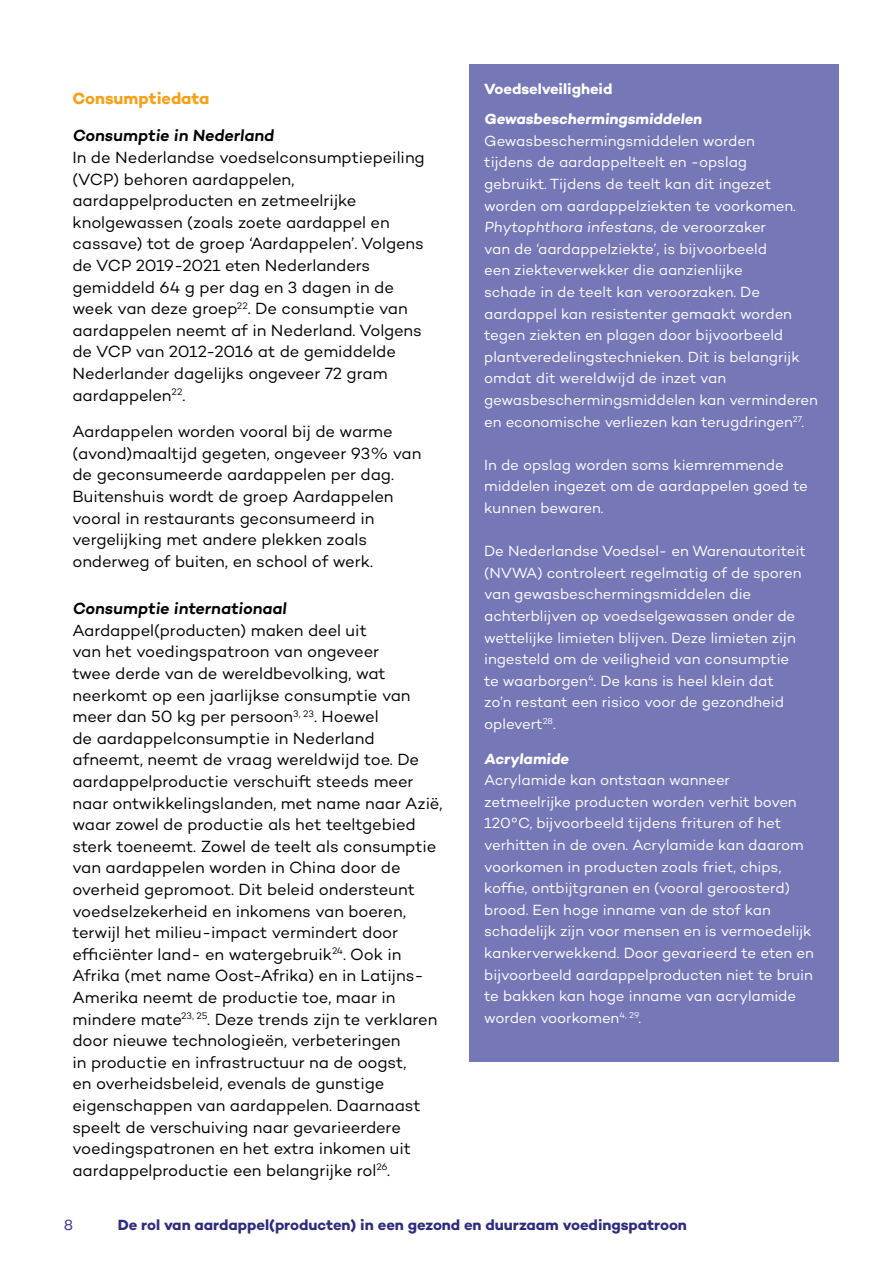
<style>
.page{position:relative;width:893px;height:1263px;background:#fff}
.page>*{position:absolute;margin:0;border:0;box-sizing:border-box;transform-origin:0 0}
.t1{font:16.5px/21.6px "Campton";letter-spacing:-.005em;color:#000}
.t2{font:600 16.5px "Campton";color:#000}
.t3{font:700 16.5px "Campton";color:#f6a118}
.t4{font:15px/21.6px "Campton";letter-spacing:-.005em;color:#fff}
.t5{font:700 15px "Campton";letter-spacing:-.005em;color:#2e2c7d}
.t6{font:700 15px/30px "Campton";letter-spacing:-.005em;color:#fff}
.t7{font:15px "Campton";color:#2e2c7d}
</style>
<div class="page">
<div style="left:469px;top:64px;width:370px;height:997px;background:#7577b7"></div>
<p class="t3" style="left:72px;top:88px;width:138px">Consumptiedata</p>
<p class="t2" style="left:72px;top:125px;width:205px">Consumptie in Nederland</p>
<p class="t1" style="left:72px;top:146px;width:354px">In de Nederlandse voedselconsumptiepeiling (VCP) behoren aardappelen, aardappelproducten en zetmeelrijke knolgewassen (zoals zoete aardappel en cassave) tot de groep ‘Aardappelen’. Volgens de VCP 2019-2021 eten Nederlanders gemiddeld 64 g per dag en 3 dagen in de week van deze groep<sup>22</sup>. De consumptie van aardappelen neemt af in Nederland. Volgens de VCP van 2012-2016 at de gemiddelde Nederlander dagelijks ongeveer 72 gram aardappelen<sup>22</sup>.</p>
<p class="t1" style="left:72px;top:420px;width:350px">Aardappelen worden vooral bij de warme (avond)maaltijd gegeten, ongeveer 93% van de geconsumeerde aardappelen per dag.<br>Buitenshuis wordt de groep Aardappelen vooral in restaurants geconsumeerd in vergelijking met andere plekken zoals onderweg of buiten, en school of werk.</p>
<p class="t2" style="left:72px;top:598px;width:218px">Consumptie internationaal</p>
<p class="t1" style="left:72px;top:619px;width:371px">Aardappel(producten) maken deel uit<br>van het voedingspatroon van ongeveer<br>twee derde van de wereldbevolking, wat neerkomt op een jaarlijkse consumptie van meer dan 50 kg per persoon<sup>3,</sup> <sup>23</sup>. Hoewel<br>de aardappelconsumptie in Nederland afneemt, neemt de vraag wereldwijd toe. De aardappelproductie verschuift steeds meer naar ontwikkelingslanden, met name naar Azië, waar zowel de productie als het teeltgebied sterk toeneemt. Zowel de teelt als consumptie van aardappelen worden in China door de overheid gepromoot. Dit beleid ondersteunt voedselzekerheid en inkomens van boeren, terwijl het milieu-impact vermindert door efficiënter land- en watergebruik<sup>24</sup>. Ook in Afrika (met name Oost-Afrika) en in Latijns-Amerika neemt de productie toe, maar in mindere mate<sup>23,</sup> <sup>25</sup>. Deze trends zijn te verklaren door nieuwe technologieën, verbeteringen<br>in productie en infrastructuur na de oogst,<br>en overheidsbeleid, evenals de gunstige eigenschappen van aardappelen. Daarnaast speelt de verschuiving naar gevarieerdere voedingspatronen en het extra inkomen uit aardappelproductie een belangrijke rol<sup>26</sup>.</p>
<p class="t6" style="left:484px;top:74px;width:221px">Voedselveiligheid<br>Gewasbeschermingsmiddelen</p>
<p class="t4" style="left:484px;top:130px;width:335px">Gewasbeschermingsmiddelen worden<br>tijdens de aardappelteelt en -opslag<br>gebruikt. Tijdens de teelt kan dit ingezet worden om aardappelziekten te voorkomen.<br>Phytophthora infestans, de veroorzaker<br>van de ‘aardappelziekte’, is bijvoorbeeld<br>een ziekteverwekker die aanzienlijke<br>schade in de teelt kan veroorzaken. De aardappel kan resistenter gemaakt worden tegen ziekten en plagen door bijvoorbeeld plantveredelingstechnieken. Dit is belangrijk omdat dit wereldwijd de inzet van gewasbeschermingsmiddelen kan verminderen en economische verliezen kan terugdringen<sup>27</sup>.</p>
<p class="t4" style="left:484px;top:454px;width:325px">In de opslag worden soms kiemremmende middelen ingezet om de aardappelen goed te kunnen bewaren.</p>
<p class="t4" style="left:484px;top:540px;width:323px">De Nederlandse Voedsel- en Warenautoriteit (NVWA) controleert regelmatig of de sporen van gewasbeschermingsmiddelen die achterblijven op voedselgewassen onder de wettelijke limieten blijven. Deze limieten zijn ingesteld om de veiligheid van consumptie te waarborgen<sup>4</sup>. De kans is heel klein dat<br>zo’n restant een risico voor de gezondheid oplevert<sup>28</sup>.</p>
<p class="t6" style="left:484px;top:743px;width:88px">Acrylamide</p>
<p class="t4" style="left:484px;top:769px;width:331px">Acrylamide kan ontstaan wanneer zetmeelrijke producten worden verhit boven 120°C, bijvoorbeeld tijdens frituren of het verhitten in de oven. Acrylamide kan daarom voorkomen in producten zoals friet, chips, koffie, ontbijtgranen en (vooral geroosterd) brood. Een hoge inname van de stof kan schadelijk zijn voor mensen en is vermoedelijk kankerverwekkend. Door gevarieerd te eten en bijvoorbeeld aardappelproducten niet te bruin te bakken kan hoge inname van acrylamide worden voorkomen<sup>4,</sup> <sup>29</sup>.</p>
<p class="t7" style="left:64px;top:1216px;width:11px">8</p>
<p class="t5" style="left:118px;top:1216px;width:571px">De rol van aardappel(producten) in een gezond en duurzaam voedingspatroon</p>
</div>
